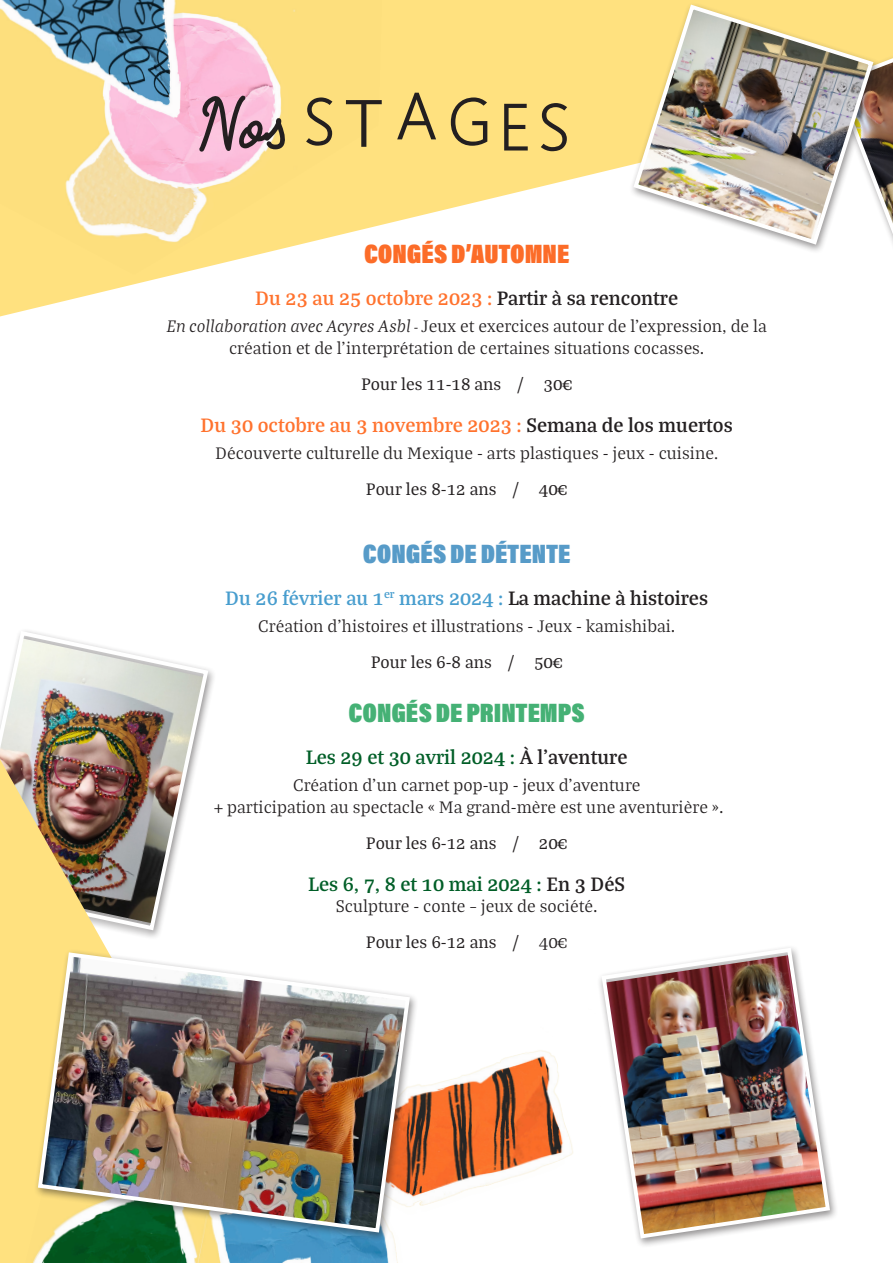
<style>
.page{position:relative;width:893px;height:1263px;background:#fff}
.page>*{position:absolute;margin:0;border:0;box-sizing:border-box;transform-origin:0 0}
.t1{font:66.75px "Homizio";letter-spacing:.19em;color:#231f20}
.t2{font:27px "Acumin Variable Concept";color:#45b175}
.t3{font:27px "Acumin Variable Concept";color:#fc6c28}
.t4{font:27px "Acumin Variable Concept";color:#579bc8}
.t5{font:600 21px "Bagatela";color:#ff722d}
.t6{font:600 21px "Bagatela";color:#015e27}
.t7{font:600 21px "Bagatela";color:#479dce}
.t8{font:300 18px/21.6px "Bagatela";color:#231f20;text-align:center}
.t9{font:18px "Bagatela";color:#231f20}
.s1{font-family:"Fabfelt Script";font-weight:700}
.s2{color:#231f20}
.s3{font-style:italic}
.s4{font-style:italic;font-size:15px}
.s5{font-family:"Minion Pro";font-weight:400}
.s6{font-weight:400}
.s7{font-weight:300}
</style>
<div class="page">
<svg style="left:0;top:0;width:893px;height:316px"></svg>
<img style="left:155px;top:1050px;width:418px;height:213px">
<img style="left:0;top:0;width:382px;height:275px">
<div style="left:829px;top:9px;width:64px;height:260px;background:#fff"></div>
<svg style="left:882px;top:10px;width:11px;height:233px;background:#9d8767"></svg>
<div style="left:629px;top:1px;width:253px;height:253px;background:#231f20;opacity:.49"></div>
<img style="left:631px;top:2px;width:245px;height:245px">
<img style="left:599px;top:947px;width:233px;height:294px">
<img style="left:0;top:631px;width:211px;height:302px">
<img style="left:0;top:759px;width:155px;height:504px">
<div style="left:33px;top:949px;width:385px;height:293px;background:#231f20;opacity:.49"></div>
<img style="left:36px;top:950px;width:376px;height:285px">
<p class="t1" style="left:197px;top:83px;width:372px"><span class="s1">Nos</span> STAGES</p>
<p class="t3" style="left:364px;top:235px;width:207px">CONGÉS D’AUTOMNE</p>
<p class="t5" style="left:255px;top:284px;width:424px">Du 23 au 25 octobre 2023 : <span class="s2">Partir à sa rencontre</span></p>
<p class="t8" style="left:166px;top:315px;width:602px"><span class="s3">En collaboration avec Acyres Asbl</span> <span class="s4">-</span> Jeux et exercices autour de l'expression, de la création et de l'interprétation de certaines situations cocasses.</p>
<p class="t9" style="left:361px;top:372px;width:213px">Pour les 11-18 ans / 30€</p>
<p class="t5" style="left:201px;top:411px;width:534px">Du 30 octobre au 3 novembre 2023 : <span class="s2">Semana de los muertos</span></p>
<p class="t8" style="left:215px;top:434px;width:505px;line-height:36px">Découverte culturelle du Mexique - arts plastiques - jeux - cuisine<span class="s5">.<br></span><span class="s6">Pour les 8-12 ans / 40€</span></p>
<p class="t4" style="left:363px;top:535px;width:209px">CONGÉS DE DÉTENTE</p>
<p class="t7" style="left:225px;top:584px;width:484px">Du 26 février au 1<sup>er</sup> mars 2024 : <span class="s2">La machine à histoires</span></p>
<p class="t8" style="left:258px;top:615px;width:419px">Création d’histoires et illustrations - Jeux - kamishibai.</p>
<p class="t9" style="left:371px;top:651px;width:193px">Pour les 6-8 ans / 50€</p>
<p class="t2" style="left:349px;top:694px;width:238px">CONGÉS DE PRINTEMPS</p>
<p class="t6" style="left:306px;top:743px;width:323px">Les 29 et 30 avril 2024 : <span class="s2">À l’aventure</span></p>
<p class="t8" style="left:293px;top:774px;width:349px">Création d’un carnet pop-up - jeux d’aventure</p>
<p class="t8" style="left:214px;top:795px;width:511px">+ participation au spectacle « Ma grand-mère est une aventurière ».</p>
<p class="t9" style="left:366px;top:831px;width:203px">Pour les 6-12 ans / 20€</p>
<p class="t6" style="left:308px;top:870px;width:318px">Les 6, 7, 8 et 10 mai 2024 : <span class="s2">En 3 DéS</span></p>
<p class="t8" style="left:336px;top:895px;width:263px">Sculpture - conte – jeux de société.</p>
<p class="t9" style="left:366px;top:931px;width:203px">Pour les 6-12 ans / <span class="s7">40€</span></p>
</div>
